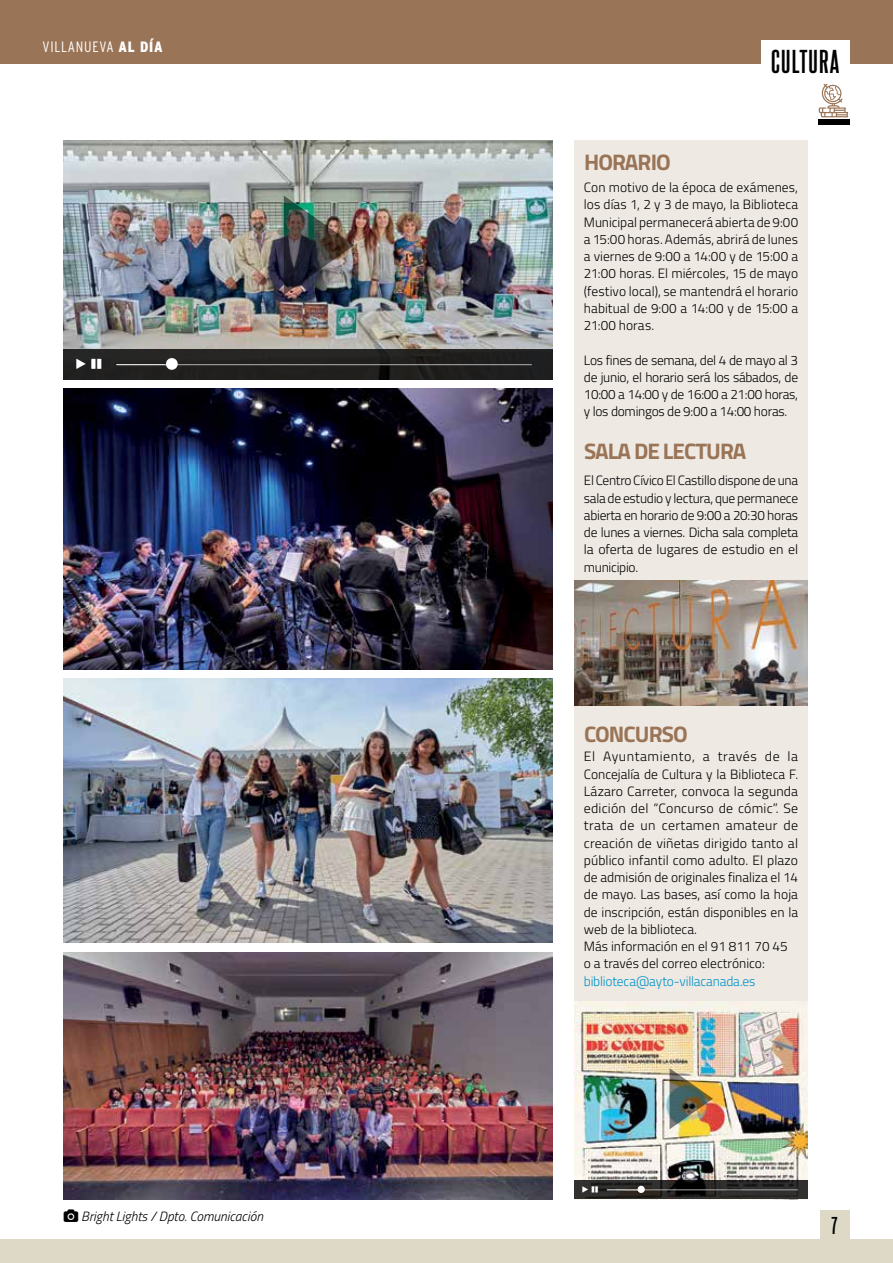
<style>
.page{position:relative;width:893px;height:1263px;background:#fff}
.page>*{position:absolute;margin:0;border:0;box-sizing:border-box;transform-origin:0 0}
.t1{font:700 28.5px "Steelfish Rg";letter-spacing:.04em;color:#000}
.LADILLA_OTRAS_NOTICIAS{font:700 22.5px "Titillium";letter-spacing:-.04em;color:#9a7456}
.t2{font:700 21px "Steelfish Rg";color:#000}
.t3{font:300 condensed 15px "Interstate";letter-spacing:.05em;color:#fff}
.TEXTO{font:300 13.5px/17.2px "Titillium";letter-spacing:-.005em;color:#000;text-align:justify}
.PIE_DE_FOTO{font:italic 300 13.5px "Titillium";color:#000}
.s1{font-weight:900}
.s2{color:#0092c8}
</style>
<div class="page">
<div style="left:0;top:0;width:893px;height:64px;background:#9a7456"></div>
<div style="left:761px;top:40px;width:88px;height:41px;background:#fff"></div>
<div style="left:818px;top:119px;width:31px;height:5px;background:#000"></div>
<svg style="left:819px;top:83px;width:29px;height:34px"></svg>
<div style="left:574px;top:140px;width:234px;height:1059px;background:#eee9e3"></div>
<img style="left:575px;top:581px;width:233px;height:124px">
<img style="left:64px;top:678px;width:489px;height:265px">
<img style="left:64px;top:388px;width:489px;height:282px">
<img style="left:64px;top:952px;width:489px;height:247px">
<img style="left:64px;top:140px;width:489px;height:209px">
<img style="left:284px;top:196px;width:70px;height:99px">
<div style="left:64px;top:349px;width:489px;height:31px;background:#21201f"></div>
<hr style="left:116px;top:364px;width:58px;height:1px;background:#fff">
<hr style="left:164px;top:364px;width:368px;height:1px;background:#a7a9ac">
<div style="left:166px;top:358px;width:12px;height:12px;background:#fff;border-radius:50%"></div>
<img style="left:574px;top:1001px;width:234px;height:198px">
<img style="left:670px;top:1068px;width:43px;height:61px">
<svg style="left:575px;top:1180px;width:233px;height:19px;background:#282725"></svg>
<hr style="left:607px;top:1189px;width:36px;height:1px;background:#fff">
<hr style="left:623px;top:1189px;width:175px;height:1px;background:#a7a9ac">
<div style="left:637px;top:1186px;width:8px;height:7px;background:#fff;border-radius:50%"></div>
<div style="left:0;top:1239px;width:893px;height:24px;background:#ddd9c6"></div>
<div style="left:820px;top:1209px;width:29px;height:30px;background:#ddd9c6"></div>
<svg style="left:582px;top:1186px;width:16px;height:7px"></svg>
<p class="t3" style="left:43px;top:38px;width:122px">VILLANUEVA <span class="s1">AL DÍA</span></p>
<p class="PIE_DE_FOTO" style="left:81px;top:1207px;width:183px">Bright Lights / Dpto. Comunicación</p>
<h1 class="t1" style="left:771px;top:41px;width:70px">CULTURA</h1>
<p class="LADILLA_OTRAS_NOTICIAS" style="left:584px;top:145px;width:88px">HORARIO</p>
<p class="TEXTO" style="left:584px;top:178px;width:216px">Con motivo de la época de exámenes, los días 1, 2 y 3 de mayo, la Biblioteca Municipal permanecerá abierta de 9:00 a 15:00 horas. Además, abrirá de lunes a viernes de 9:00 a 14:00 y de 15:00 a 21:00 horas. El miércoles, 15 de mayo (festivo local), se mantendrá el horario habitual de 9:00 a 14:00 y de 15:00 a 21:00 horas.</p>
<p class="TEXTO" style="left:584px;top:350px;width:216px">Los fines de semana, del 4 de mayo al 3 de junio, el horario será los sábados, de 10:00 a 14:00 y de 16:00 a 21:00 horas, y los domingos de 9:00 a 14:00 horas.</p>
<p class="LADILLA_OTRAS_NOTICIAS" style="left:584px;top:434px;width:164px">SALA DE LECTURA</p>
<p class="TEXTO" style="left:584px;top:471px;width:216px">El Centro Cívico El Castillo dispone de una sala de estudio y lectura, que permanece abierta en horario de 9:00 a 20:30 horas de lunes a viernes. Dicha sala completa la oferta de lugares de estudio en el municipio.</p>
<p class="LADILLA_OTRAS_NOTICIAS" style="left:584px;top:716px;width:105px">CONCURSO</p>
<p class="TEXTO" style="left:584px;top:747px;width:216px">El Ayuntamiento, a través de la Concejalía de Cultura y la Biblioteca F.<br>Lázaro Carreter, convoca la segunda edición del “Concurso de cómic”. Se trata de un certamen amateur de creación de viñetas dirigido tanto al público infantil como adulto. El plazo de admisión de originales finaliza el 14 de mayo. Las bases, así como la hoja de inscripción, están disponibles en la web de la biblioteca.</p>
<p class="TEXTO" style="left:584px;top:937px;width:205px;text-align:left">Más información en el 91 811 70 45 o a través del correo electrónico: <span class="s2">biblioteca@ayto-villacanada.es</span></p>
<h3 class="t2" style="left:831px;top:1210px;width:8px">7</h3>
</div>
